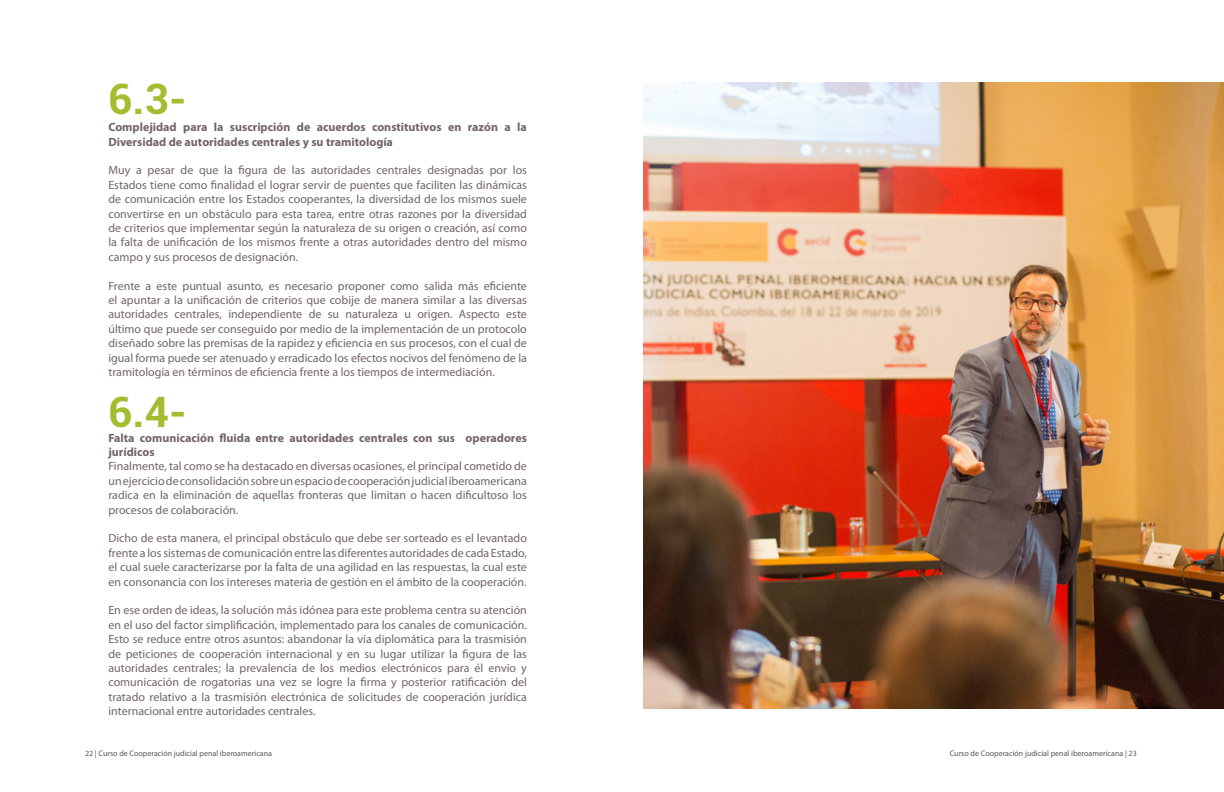
<style>
.page{position:relative;width:1224px;height:792px;background:#fff}
.page>*{position:absolute;margin:0;border:0;box-sizing:border-box;transform-origin:0 0}
.t1{font:700 42px "Roboto";color:#a2be30}
.t2{font:12px/14.4px "Myriad Pro";color:#72646a;text-align:justify}
.t3{font:700 12px/14.4px "Myriad Pro";color:#72646a}
.t4{font:8px "Myriad Pro";color:#575756}
</style>
<div class="page">
<img style="left:643px;top:83px;width:581px;height:625px">
<h1 class="t1" style="left:108px;top:70px;width:80px">6.3-</h1>
<p class="t3" style="left:108px;top:120px;width:420px">Complejidad para la suscripción de acuerdos constitutivos en razón a la<br>Diversidad de autoridades centrales y su tramitología</p>
<p class="t2" style="left:108px;top:163px;width:420px">Muy a pesar de que la figura de las autoridades centrales designadas por los Estados tiene como finalidad el lograr servir de puentes que faciliten las dinámicas de comunicación entre los Estados cooperantes, la diversidad de los mismos suele convertirse en un obstáculo para esta tarea, entre otras razones por la diversidad de criterios que implementar según la naturaleza de su origen o creación, así como la falta de unificación de los mismos frente a otras autoridades dentro del mismo campo y sus procesos de designación.</p>
<p class="t2" style="left:108px;top:278px;width:420px">Frente a este puntual asunto, es necesario proponer como salida más eficiente el apuntar a la unificación de criterios que cobije de manera similar a las diversas autoridades centrales, independiente de su naturaleza u origen. Aspecto este último que puede ser conseguido por medio de la implementación de un protocolo diseñado sobre las premisas de la rapidez y eficiencia en sus procesos, con el cual de igual forma puede ser atenuado y erradicado los efectos nocivos del fenómeno de la tramitología en términos de eficiencia frente a los tiempos de intermediación.</p>
<h1 class="t1" style="left:108px;top:382px;width:80px">6.4-</h1>
<p class="t3" style="left:108px;top:430px;width:420px">Falta comunicación fluida entre autoridades centrales con sus operadores jurídicos</p>
<p class="t2" style="left:108px;top:459px;width:420px">Finalmente, tal como se ha destacado en diversas ocasiones, el principal cometido de un ejercicio de consolidación sobre un espacio de cooperación judicial iberoamericana radica en la eliminación de aquellas fronteras que limitan o hacen dificultoso los procesos de colaboración.</p>
<p class="t2" style="left:108px;top:531px;width:420px">Dicho de esta manera, el principal obstáculo que debe ser sorteado es el levantado frente a los sistemas de comunicación entre las diferentes autoridades de cada Estado, el cual suele caracterizarse por la falta de una agilidad en las respuestas, la cual este en consonancia con los intereses materia de gestión en el ámbito de la cooperación.</p>
<p class="t2" style="left:108px;top:603px;width:420px">En ese orden de ideas, la solución más idónea para este problema centra su atención en el uso del factor simplificación, implementado para los canales de comunicación.<br>Esto se reduce entre otros asuntos: abandonar la vía diplomática para la trasmisión de peticiones de cooperación internacional y en su lugar utilizar la figura de las autoridades centrales; la prevalencia de los medios electrónicos para él envio y comunicación de rogatorias una vez se logre la firma y posterior ratificación del tratado relativo a la trasmisión electrónica de solicitudes de cooperación jurídica internacional entre autoridades centrales.</p>
<p class="t4" style="left:85px;top:748px;width:189px">22 | Curso de Cooperación judicial penal iberoamericana</p>
<p class="t4" style="left:950px;top:748px;width:189px">Curso de Cooperación judicial penal iberoamericana | 23</p>
</div>
